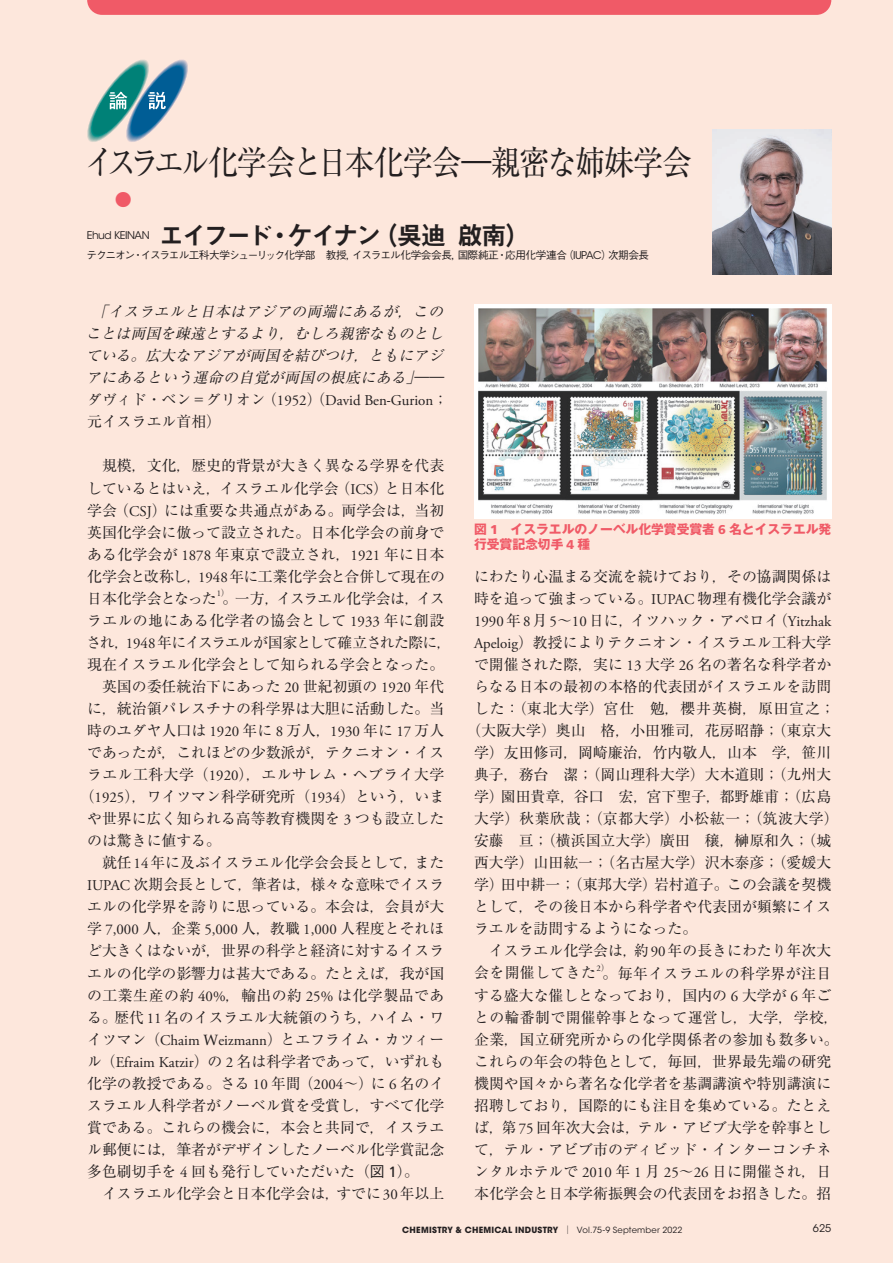
<style>
.page{position:relative;width:893px;height:1263px;background:#fde7dc}
.page>*{position:absolute;margin:0;border:0;box-sizing:border-box;transform-origin:0 0}
.t1{font:34.05px "Ryumin Pr 6";letter-spacing:-.065em;color:#231f20;scale:.88 1}
.t2{font:25.5px "Midashi Go Pr 6 MB31";letter-spacing:-.11em;color:#231f20}
.t3{font:16.95px "Ryumin Pr 6";color:#f05a67}
.t4{font:14.85px/22px "Ryumin Pr 6";color:#231f20;text-align:justify}
.t5{font:italic 14.85px/22px "Ryumin Pr 6";color:#231f20;text-align:center}
.t6{font:14.85px "Ryumin Pr 6";letter-spacing:.025em;color:#231f20}
.t7{font:14.85px "Adobe Garamond Pro";color:#231f20}
.t8{font:14.85px "Ryumin Pr 6";letter-spacing:-.06em;color:#231f20}
.t9{font:14.85px "Ryumin Pr 6";letter-spacing:.03em;color:#231f20}
.t10{font:14.85px "Ryumin Pr 6";letter-spacing:.035em;color:#231f20}
.t11{font:14.85px "Ryumin Pr 6";letter-spacing:.04em;color:#231f20}
.t12{font:14.85px "Ryumin Pr 6";letter-spacing:.055em;color:#231f20}
.t13{font:700 12.75px/14.9px "Gothic MB101 Pr 6";color:#f05a67}
.t14{font:500 10.65px "Gothic BBB Pr 6";letter-spacing:-.055em;color:#231f20}
.t15{font:10.65px "ITC Avant Garde Std";letter-spacing:-.04em;color:#231f20}
.t16{font:8.7px "Adobe Garamond Pro";color:#231f20}
.t17{font:700 8.55px "ITC Avant Garde Std";letter-spacing:.03em;color:#231f20}
.s1{font-family:"UD Shin Go SC Gbe De B";font-size:23.4px}
.s2{font-family:"ITC Avant Garde Std";font-weight:400}
.s3{font-style:normal}
.s4{font-family:"Ryumin Pr 6"}
.s5{font-family:"Adobe Garamond Pro"}
.s6{font-family:"Palatino LT Std"}
.s7{font-family:"Gothic BBB Pr 6";font-weight:500}
.s8{font-family:"Frutiger LT Std"}
.s9{font-family:"Frutiger LT Std";font-weight:900}
.s10{font-family:"Ryumin Pr 6";font-weight:400}
.s11{font-weight:400}
</style>
<div class="page">
<svg style="left:87px;top:60px;width:101px;height:82px"></svg>
<svg style="left:87px;top:0;width:744px;height:15px;background:#f05c68"></svg>
<img style="left:712px;top:130px;width:119px;height:144px">
<div style="left:474px;top:304px;width:357px;height:215px;background:#fff"></div>
<img style="left:478px;top:308px;width:349px;height:207px">
<h1 class="t1" style="left:85px;top:135px;width:692px">イスラエル化学会と日本化学会―親密な姉妹学会</h1>
<p class="t3" style="left:115px;top:187px;width:19px">●</p>
<p class="t15" style="left:87px;top:229px;width:64px">Ehud KEINAN</p>
<h2 class="t2" style="left:159px;top:215px;width:374px">エイフード・ケイナン（吳迪 <span class="s1">啟</span>南）</h2>
<p class="t14" style="left:87px;top:247px;width:564px">テクニオン・イスラエル工科大学シューリック化学部　教授，イスラエル化学会会長，国際純正・応用化学連合（<span class="s2">IUPAC</span>）次期会長</p>
<p class="t5" style="left:86px;top:300px;width:364px">「イスラエルと日本はアジアの両端にあるが，このことは両国を疎遠とするより，むしろ親密なものとしている。広大なアジアが両国を結びつけ，ともにアジアにあるという運命の自覚が両国の根底にある」<span class="s3">――</span></p>
<p class="t7" style="left:87px;top:392px;width:362px"><span class="s4">ダヴィド・ベン＝グリオン（</span>1952<span class="s4">）（</span>David Ben<span class="s4">-</span>Gurion<span class="s4">；</span></p>
<p class="t4" style="left:87px;top:410px;width:135px">元イスラエル首相）</p>
<p class="t4" style="left:87px;top:454px;width:359px">　規模，文化，歴史的背景が大きく異なる学界を代表しているとはいえ，イスラエル化学会（<span class="s5">ICS</span>）と日本化学会（<span class="s5">CSJ</span>）には重要な共通点がある。両学会は，当初英国化学会に倣って設立された。日本化学会の前身である化学会が <span class="s5">1878</span> 年東京で設立され，<span class="s5">1921</span> 年に日本化学会と改称し，<span class="s5">1948</span>年に工業化学会と合併して現在の日本化学会となった。一方，イスラエル化学会は，イス</p>
<p class="t16" style="left:217px;top:588px;width:14px">1<span class="s4">）</span></p>
<p class="t6" style="left:87px;top:609px;width:359px">ラエルの地にある化学者の協会として <span class="s5">1933</span> 年に創設</p>
<p class="t8" style="left:86px;top:631px;width:367px">され，<span class="s5">1948</span> 年にイスラエルが国家として確立された際に，</p>
<p class="t4" style="left:87px;top:652px;width:359px">現在イスラエル化学会として知られる学会となった。</p>
<p class="t4" style="left:87px;top:675px;width:359px">　英国の委任統治下にあった <span class="s5">20</span> 世紀初頭の <span class="s5">1920</span> 年代</p>
<p class="t4" style="left:87px;top:697px;width:359px">に，統治領パレスチナの科学界は大胆に活動した。当</p>
<p class="t4" style="left:87px;top:719px;width:359px">時のユダヤ人口は <span class="s5">1920</span> 年に <span class="s5">8</span> 万人，<span class="s5">1930</span> 年に <span class="s5">17</span> 万人</p>
<p class="t4" style="left:87px;top:741px;width:359px">であったが，これほどの少数派が，テクニオン・イス</p>
<p class="t9" style="left:87px;top:763px;width:359px">ラエル工科大学（<span class="s5">1920</span>），エルサレム・ヘブライ大学</p>
<p class="t4" style="left:80px;top:785px;width:366px">（<span class="s5">1925</span>），ワイツマン科学研究所（<span class="s5">1934</span>）という，いま</p>
<p class="t4" style="left:87px;top:807px;width:359px">や世界に広く知られる高等教育機関を <span class="s5">3</span> つも設立した</p>
<p class="t4" style="left:87px;top:829px;width:135px">のは驚きに値する。</p>
<p class="t4" style="left:87px;top:851px;width:359px">　就任<span class="s5">14</span>年に及ぶイスラエル化学会会長として，また</p>
<p class="t4" style="left:87px;top:873px;width:359px"><span class="s5">IUPAC</span> 次期会長として，筆者は，様々な意味でイスラ</p>
<p class="t4" style="left:87px;top:895px;width:359px">エルの化学界を誇りに思っている。本会は，会員が大</p>
<p class="t4" style="left:87px;top:917px;width:359px">学 <span class="s5">7,000</span> 人，企業 <span class="s5">5,000</span> 人，教職 <span class="s5">1,000</span> 人程度とそれほ</p>
<p class="t4" style="left:87px;top:939px;width:359px">ど大きくはないが，世界の科学と経済に対するイスラ</p>
<p class="t4" style="left:87px;top:961px;width:359px">エルの化学の影響力は甚大である。たとえば，我が国</p>
<p class="t10" style="left:87px;top:983px;width:359px">の工業生産の約 <span class="s5">40%</span>，輸出の約 <span class="s5">25%</span> は化学製品であ</p>
<p class="t4" style="left:87px;top:1005px;width:359px">る。歴代 <span class="s5">11</span> 名のイスラエル大統領のうち，ハイム・ワ</p>
<p class="t4" style="left:87px;top:1027px;width:359px">イツマン（<span class="s5">Chaim</span> <span class="s6">W</span><span class="s5">eizmann</span>）とエフライム・カツィー</p>
<p class="t4" style="left:87px;top:1049px;width:359px">ル（<span class="s5">Efraim Katzir</span>）の <span class="s5">2</span> 名は科学者であって，いずれも</p>
<p class="t4" style="left:87px;top:1071px;width:359px">化学の教授である。さる <span class="s5">10</span> 年間（<span class="s5">2004</span>～）に <span class="s5">6</span> 名のイ</p>
<p class="t4" style="left:87px;top:1093px;width:359px">スラエル人科学者がノーベル賞を受賞し，すべて化学</p>
<p class="t4" style="left:87px;top:1115px;width:359px">賞である。これらの機会に，本会と共同で，イスラエ</p>
<p class="t4" style="left:87px;top:1137px;width:359px">ル郵便には，筆者がデザインしたノーベル化学賞記念</p>
<p class="t4" style="left:87px;top:1159px;width:333px">多色刷切手を <span class="s5">4</span> 回も発行していただいた（<span class="s7">図</span> <span class="s8">1</span>）。</p>
<p class="t4" style="left:87px;top:1181px;width:359px">　イスラエル化学会と日本化学会は，すでに<span class="s5">30</span>年以上</p>
<p class="t13" style="left:474px;top:522px;width:359px">図 <span class="s9">1</span>　イスラエルのノーベル化学賞受賞者 <span class="s9">6</span> 名とイスラエル発行受賞記念切手 <span class="s9">4</span> 種</p>
<p class="t4" style="left:474px;top:564px;width:359px">にわたり心温まる交流を続けており，その協調関係は</p>
<p class="t4" style="left:474px;top:586px;width:359px">時を追って強まっている。<span class="s5">IUPAC</span> 物理有機化学会議が</p>
<p class="t4" style="left:474px;top:608px;width:359px"><span class="s5">1990</span>年<span class="s5">8</span>月<span class="s5">5</span>～<span class="s5">10</span>日に，イツハック・アペロイ（<span class="s5">Yitzhak</span></p>
<p class="t4" style="left:474px;top:630px;width:359px"><span class="s5">Apeloig</span>）教授によりテクニオン・イスラエル工科大学</p>
<p class="t4" style="left:474px;top:652px;width:359px">で開催された際，実に <span class="s5">13</span> 大学 <span class="s5">26</span> 名の著名な科学者か</p>
<p class="t4" style="left:474px;top:674px;width:359px">らなる日本の最初の本格的代表団がイスラエルを訪問</p>
<p class="t12" style="left:474px;top:697px;width:362px">した：（東北大学）宮仕　勉，櫻井英樹，原田宣之；</p>
<p class="t4" style="left:467px;top:718px;width:366px">（大阪大学）奥山　格，小田雅司，花房昭静；（東京大</p>
<p class="t4" style="left:474px;top:740px;width:359px">学）友田修司，岡崎廉治，竹内敬人，山本　学，笹川</p>
<p class="t4" style="left:474px;top:762px;width:359px">典子，務台　潔；（岡山理科大学）大木道則；（九州大</p>
<p class="t4" style="left:474px;top:785px;width:359px">学）園田貴章，谷口　宏，宮下聖子，都野雄甫；（広島</p>
<p class="t11" style="left:474px;top:807px;width:366px">大学）秋葉欣哉；（京都大学）小松紘一；（筑波大学）</p>
<p class="t4" style="left:474px;top:829px;width:359px">安藤　亘；（横浜国立大学）廣田　穣，榊原和久；（城</p>
<p class="t4" style="left:474px;top:851px;width:359px">西大学）山田紘一；（名古屋大学）沢木泰彦；（愛媛大</p>
<p class="t4" style="left:474px;top:873px;width:359px">学）田中耕一；（東邦大学）岩村道子。この会議を契機</p>
<p class="t4" style="left:474px;top:895px;width:359px">として，その後日本から科学者や代表団が頻繁にイス</p>
<p class="t4" style="left:474px;top:917px;width:225px">ラエルを訪問するようになった。</p>
<p class="t4" style="left:474px;top:939px;width:359px">　イスラエル化学会は，約<span class="s5">90</span>年の長きにわたり年次大</p>
<p class="t6" style="left:474px;top:961px;width:359px">会を開催してきた。毎年イスラエルの科学界が注目</p>
<p class="t16" style="left:597px;top:963px;width:14px">2<span class="s4">）</span></p>
<p class="t4" style="left:474px;top:983px;width:366px;text-align:left">する盛大な催しとなっており，国内の <span class="s5">6</span> 大学が <span class="s5">6</span> 年ごとの輪番制で開催幹事となって運営し，大学，学校，企業，国立研究所からの化学関係者の参加も数多い。これらの年会の特色として，毎回，世界最先端の研究機関や国々から著名な化学者を基調講演や特別講演に招聘しており，国際的にも注目を集めている。たとえば，第 <span class="s5">75</span> 回年次大会は，テル・アビブ大学を幹事として，テル・アビブ市のディビッド・インターコンチネンタルホテルで <span class="s5">2010</span> 年 <span class="s5">1</span> 月 <span class="s5">25</span>～<span class="s5">26</span> 日に開催され，日本化学会と日本学術振興会の代表団をお招きした。招</p>
<p class="t17" style="left:402px;top:1224px;width:282px">CHEMISTRY &amp; CHEMICAL INDUSTRY <span class="s10">│</span> <span class="s11">Vol.75-9 September 2022</span></p>
<p class="t15" style="left:813px;top:1222px;width:20px">625</p>
</div>
